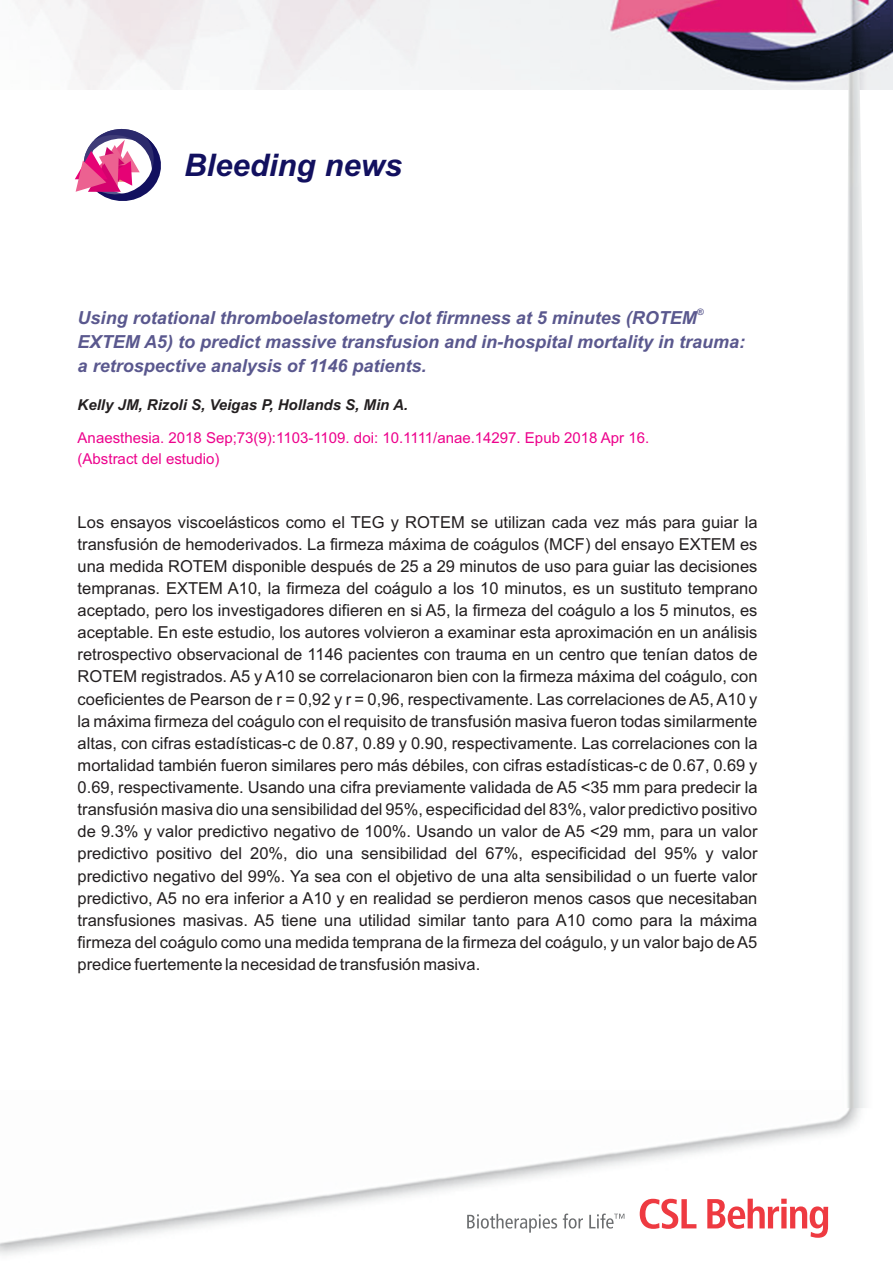
<style>
.page{position:relative;width:893px;height:1263px;background:#fff}
.page>*{position:absolute;margin:0;border:0;box-sizing:border-box;transform-origin:0 0}
.t1{font:italic 700 31.2px "Arial";color:#12105f}
.t2{font:italic 700 18px/24.2px "Arial";color:#5a588e}
.t3{font:16.5px/22px "Arial";color:#231f20;text-align:justify}
.t4{font:15px/20.1px "Arial";color:#ed028c}
.t5{font:italic 700 15px "Arial";color:#231f20}
.t6{font:italic 700 9px "Arial";color:#5a588e}
</style>
<div class="page">
<svg style="left:75px;top:128px;width:86px;height:73px"></svg>
<svg style="left:467px;top:1198px;width:362px;height:40px"></svg>
<img style="left:16px;top:0;width:877px;height:90px">
<img style="left:841px;top:70px;width:35px;height:1038px">
<h1 class="t1" style="left:184px;top:154px;width:220px">Bleeding news</h1>
<p class="t6" style="left:697px;top:309px;width:8px">®</p>
<p class="t2" style="left:78px;top:307px;width:669px">Using rotational thromboelastometry clot firmness at 5 minutes (ROTEM<br>EXTEM A5) to predict massive transfusion and in-hospital mortality in trauma: a retrospective analysis of 1146 patients.</p>
<p class="t5" style="left:78px;top:399px;width:332px">Kelly JM, Rizoli S, Veigas P, Hollands S, Min A.</p>
<p class="t4" style="left:78px;top:429px;width:573px">Anaesthesia. 2018 Sep;73(9):1103-1109. doi: 10.1111/anae.14297. Epub 2018 Apr 16. (Abstract del estudio)</p>
<p class="t3" style="left:78px;top:512px;width:681px">Los ensayos viscoelásticos como el TEG y ROTEM se utilizan cada vez más para guiar la transfusión de hemoderivados. La firmeza máxima de coágulos (MCF) del ensayo EXTEM es una medida ROTEM disponible después de 25 a 29 minutos de uso para guiar las decisiones tempranas. EXTEM A10, la firmeza del coágulo a los 10 minutos, es un sustituto temprano aceptado, pero los investigadores difieren en si A5, la firmeza del coágulo a los 5 minutos, es aceptable. En este estudio, los autores volvieron a examinar esta aproximación en un análisis retrospectivo observacional de 1146 pacientes con trauma en un centro que tenían datos de ROTEM registrados. A5 y A10 se correlacionaron bien con la firmeza máxima del coágulo, con coeficientes de Pearson de r = 0,92 y r = 0,96, respectivamente. Las correlaciones de A5, A10 y la máxima firmeza del coágulo con el requisito de transfusión masiva fueron todas similarmente altas, con cifras estadísticas-c de 0.87, 0.89 y 0.90, respectivamente. Las correlaciones con la mortalidad también fueron similares pero más débiles, con cifras estadísticas-c de 0.67, 0.69 y 0.69, respectivamente. Usando una cifra previamente validada de A5 &lt;35 mm para predecir la transfusión masiva dio una sensibilidad del 95%, especificidad del 83%, valor predictivo positivo de 9.3% y valor predictivo negativo de 100%. Usando un valor de A5 &lt;29 mm, para un valor predictivo positivo del 20%, dio una sensibilidad del 67%, especificidad del 95% y valor predictivo negativo del 99%. Ya sea con el objetivo de una alta sensibilidad o un fuerte valor predictivo, A5 no era inferior a A10 y en realidad se perdieron menos casos que necesitaban transfusiones masivas. A5 tiene una utilidad similar tanto para A10 como para la máxima firmeza del coágulo como una medida temprana de la firmeza del coágulo, y un valor bajo de A5 predice fuertemente la necesidad de transfusión masiva.</p>
</div>
